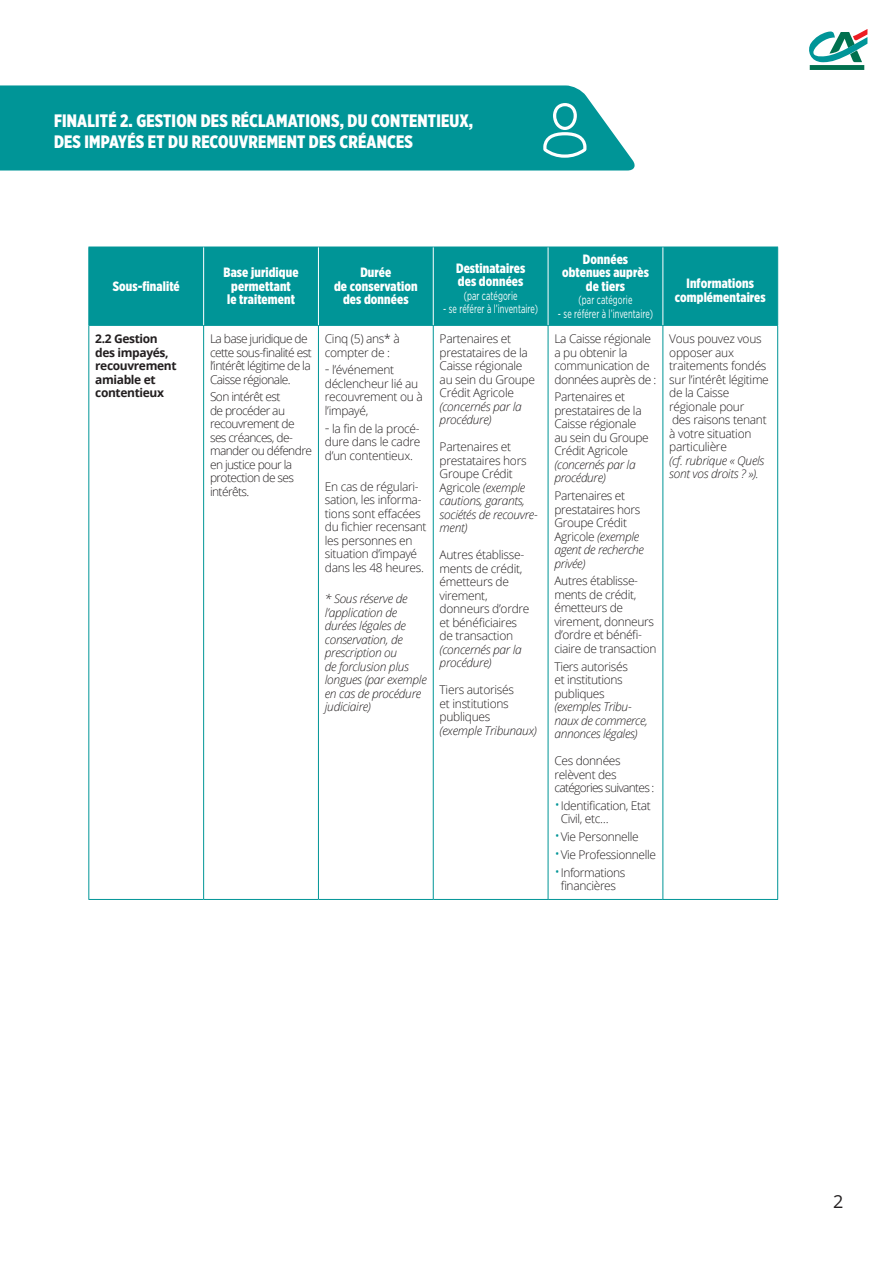
<style>
.page{position:relative;width:893px;height:1263px;background:#fff}
.page>*{position:absolute;margin:0;border:0;box-sizing:border-box;transform-origin:0 0}
.t1{font:900 18px/21.6px "Gotham X Narrow";letter-spacing:.01em;color:#fff}
.t2{font:18px "Open Sans";color:#231f20}
.t3{font:900 13.5px/13.5px "Gotham X Narrow";letter-spacing:.01em;color:#fff;text-align:center}
.t4{font:300 12px/13.5px "Open Sans";letter-spacing:-.03em;color:#231f20}
.t5{font:italic 300 12px/13.5px "Open Sans";letter-spacing:-.025em;color:#231f20}
.t6{font:300 12px/13.5px "Open Sans";letter-spacing:-.05em;color:#231f20}
.t7{font:12px "Gotham Narrow";letter-spacing:.01em;color:#fff;scale:.72 1}
.t8{font:700 12px/13.5px "Open Sans";letter-spacing:-.03em;color:#231f20}
.s1{font-size:15px}
.s2{font-style:italic}
.s3{font-size:15px;color:#009597}
</style>
<div class="page">
<svg style="left:809px;top:29px;width:58px;height:41px"></svg>
<div style="left:89px;top:248px;width:688px;height:77px;background:#009597"></div>
<hr style="left:88px;top:326px;width:1px;height:573px;background:#009597">
<hr style="left:203px;top:326px;width:1px;height:573px;background:#009597">
<hr style="left:318px;top:326px;width:1px;height:573px;background:#009597">
<hr style="left:433px;top:326px;width:1px;height:573px;background:#009597">
<hr style="left:548px;top:326px;width:1px;height:573px;background:#009597">
<hr style="left:662px;top:326px;width:1px;height:573px;background:#009597">
<hr style="left:777px;top:326px;width:1px;height:573px;background:#009597">
<hr style="left:88px;top:899px;width:116px;height:1px;background:#009597">
<hr style="left:204px;top:899px;width:114px;height:1px;background:#009597">
<hr style="left:318px;top:899px;width:115px;height:1px;background:#009597">
<hr style="left:433px;top:899px;width:115px;height:1px;background:#009597">
<hr style="left:548px;top:899px;width:115px;height:1px;background:#009597">
<hr style="left:663px;top:899px;width:115px;height:1px;background:#009597">
<hr style="left:88px;top:247px;width:116px;height:1px;background:#009597">
<hr style="left:88px;top:247px;width:1px;height:78px;background:#009597">
<hr style="left:204px;top:247px;width:114px;height:1px;background:#009597">
<hr style="left:318px;top:247px;width:115px;height:1px;background:#009597">
<hr style="left:433px;top:247px;width:115px;height:1px;background:#009597">
<hr style="left:548px;top:247px;width:115px;height:1px;background:#009597">
<hr style="left:663px;top:247px;width:115px;height:1px;background:#009597">
<hr style="left:777px;top:247px;width:1px;height:78px;background:#009597">
<hr style="left:88px;top:325px;width:116px;height:1px;background:#009597">
<hr style="left:204px;top:325px;width:114px;height:1px;background:#009597">
<hr style="left:318px;top:325px;width:115px;height:1px;background:#009597">
<hr style="left:433px;top:325px;width:115px;height:1px;background:#009597">
<hr style="left:548px;top:325px;width:115px;height:1px;background:#009597">
<hr style="left:663px;top:325px;width:115px;height:1px;background:#009597">
<hr style="left:203px;top:247px;width:1px;height:78px;background:#fff">
<hr style="left:318px;top:247px;width:1px;height:78px;background:#fff">
<hr style="left:433px;top:247px;width:1px;height:78px;background:#fff">
<hr style="left:548px;top:247px;width:1px;height:78px;background:#fff">
<hr style="left:662px;top:247px;width:1px;height:78px;background:#fff">
<div style="left:0;top:85px;width:635px;height:86px;background:#009597"></div>
<svg style="left:543px;top:103px;width:43px;height:55px"></svg>
<p class="t1" style="left:54px;top:109px;width:421px">FINALITÉ 2. GESTION DES RÉCLAMATIONS, DU CONTENTIEUX,<br>DES IMPAYÉS ET DU RECOUVREMENT DES CRÉANCES</p>
<p class="t3" style="left:113px;top:279px;width:69px">Sous-finalité</p>
<p class="t3" style="left:224px;top:266px;width:76px">Base juridique permettant<br>le traitement</p>
<p class="t3" style="left:334px;top:266px;width:85px">Durée<br>de conservation des données</p>
<p class="t3" style="left:456px;top:261px;width:71px;text-align:left">Destinataires des données</p>
<p class="t7" style="left:464px;top:288px;width:76px">(par catégorie</p>
<p class="t7" style="left:443px;top:302px;width:133px">- se référer à l’inventaire)</p>
<p class="t8" style="left:95px;top:332px;width:83px">2.2 Gestion des impayés, recouvrement amiable et contentieux</p>
<p class="t6" style="left:210px;top:332px;width:103px">La base juridique de cette sous-finalité est l’intérêt légitime de la<br>Caisse régionale.</p>
<p class="t6" style="left:210px;top:390px;width:103px">Son intérêt est<br>de procéder au recouvrement de ses créances, de&shy;mander ou défendre en justice pour la protection de ses intérêts.</p>
<p class="t4" style="left:325px;top:332px;width:76px">Cinq (5) ans* à compter de :</p>
<p class="t4" style="left:325px;top:363px;width:100px"><span class="s1">-</span> l’événement déclencheur lié au recouvrement ou à l’impayé,</p>
<p class="t4" style="left:325px;top:421px;width:97px;text-align:justify"><span class="s1">-</span> la fin de la procé&shy;dure dans le cadre d’un contentieux.</p>
<p class="t4" style="left:325px;top:479px;width:103px">En cas de régulari&shy;sation, les informa&shy;tions sont effacées du fichier recensant les personnes en situation d’impayé dans les 48 heures.</p>
<p class="t5" style="left:325px;top:591px;width:104px">* Sous réserve de l’application de durées légales de conservation, de prescription ou<br>de forclusion plus longues (par exemple en cas de procédure judiciaire)</p>
<p class="t4" style="left:440px;top:332px;width:97px">Partenaires et prestataires de la<br>Caisse régionale au sein du Groupe<br>Crédit Agricole <span class="s2">(concernés par la procédure)</span></p>
<p class="t4" style="left:440px;top:440px;width:100px">Partenaires et prestataires hors<br>Groupe Crédit<br>Agricole <span class="s2">(exemple cautions, garants, sociétés de recouvre&shy;ment)</span></p>
<p class="t4" style="left:440px;top:548px;width:91px">Autres établisse&shy;ments de crédit, émetteurs de virement, donneurs d’ordre et bénéficiaires de transaction <span class="s2">(concernés par la procédure)</span></p>
<p class="t4" style="left:440px;top:683px;width:76px">Tiers autorisés et institutions publiques</p>
<p class="t5" style="left:440px;top:723px;width:99px">(exemple Tribunaux)</p>
<p class="t3" style="left:562px;top:252px;width:88px">Données obtenues auprès de tiers</p>
<p class="t7" style="left:578px;top:293px;width:76px">(par catégorie</p>
<p class="t7" style="left:558px;top:306px;width:133px">- se référer à l’inventaire)</p>
<p class="t4" style="left:554px;top:332px;width:103px">La Caisse régionale a pu obtenir la communication de données auprès de :</p>
<p class="t4" style="left:554px;top:390px;width:96px">Partenaires et prestataires de la<br>Caisse régionale au sein du Groupe<br>Crédit Agricole <span class="s2">(concernés par la procédure)</span></p>
<p class="t4" style="left:554px;top:489px;width:91px">Partenaires et prestataires hors<br>Groupe Crédit<br>Agricole <span class="s2">(exemple agent de recherche privée)</span></p>
<p class="t4" style="left:554px;top:574px;width:104px">Autres établisse&shy;ments de crédit, émetteurs de virement, donneurs d’ordre et bénéfi&shy;ciaire de transaction</p>
<p class="t4" style="left:554px;top:659px;width:75px">Tiers autorisés et institutions publiques</p>
<p class="t5" style="left:554px;top:699px;width:95px">(exemples Tribu&shy;naux de commerce, annonces légales)</p>
<p class="t4" style="left:554px;top:754px;width:102px">Ces données relèvent des catégories suivantes :</p>
<p class="t4" style="left:561px;top:798px;width:92px;text-indent:-6px"><span class="s3">•</span>Identification, Etat<br>Civil, etc…</p>
<p class="t4" style="left:554px;top:830px;width:86px"><span class="s3">•</span>Vie Personnelle</p>
<p class="t4" style="left:554px;top:847px;width:103px"><span class="s3">•</span>Vie Professionnelle</p>
<p class="t4" style="left:554px;top:865px;width:73px;text-align:center"><span class="s3">•</span>Informations financières</p>
<p class="t3" style="left:675px;top:277px;width:92px">Informations complémentaires</p>
<p class="t4" style="left:669px;top:332px;width:94px">Vous pouvez vous opposer aux</p>
<p class="t4" style="left:669px;top:359px;width:101px">traitements fondés sur l’intérêt légitime de la Caisse régionale pour<br>des raisons tenant à votre situation particulière<br><span class="s2">(cf. rubrique « Quels sont vos droits ? »).</span></p>
<p class="t2" style="left:833px;top:1189px;width:12px">2</p>
</div>
